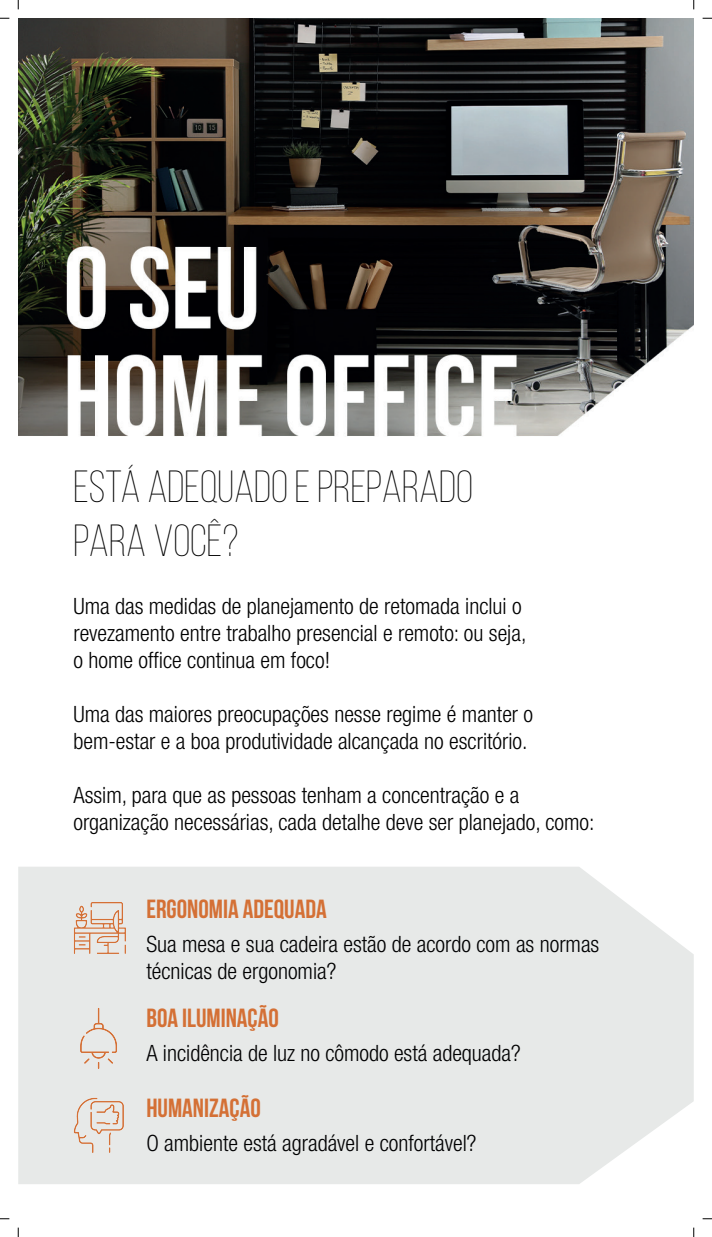
<style>
.page{position:relative;width:712px;height:1237px;background:#fff}
.page>*{position:absolute;margin:0;border:0;box-sizing:border-box;transform-origin:0 0}
.t1{font:300 45px/54px "Bebas Neue";color:#000001}
.t2{font:700 26.25px "Bebas Neue";color:#d47035}
.t3{font:300 condensed 22.5px/27px "Helvetica Neue LT Std";color:#000001}
</style>
<div class="page">
<img style="left:18px;top:18px;width:675px;height:419px">
<div style="left:18px;top:867px;width:675px;height:317px;background:#e7e9e8"></div>
<img style="left:81px;top:1007px;width:36px;height:61px">
<img style="left:73px;top:1097px;width:51px;height:55px">
<img style="left:73px;top:902px;width:52px;height:51px">
<h1 class="t1" style="left:73px;top:459px;width:401px">ESTÁ ADEQUADO E PREPARADO<br>PARA VOCÊ?</h1>
<p class="t3" style="left:73px;top:592px;width:454px">Uma das medidas de planejamento de retomada inclui o revezamento entre trabalho presencial e remoto: ou seja, o home office continua em foco!</p>
<p class="t3" style="left:73px;top:700px;width:461px">Uma das maiores preocupações nesse regime é manter o bem-estar e a boa produtividade alcançada no escritório.</p>
<p class="t3" style="left:73px;top:781px;width:522px">Assim, para que as pessoas tenham a concentração e a organização necessárias, cada detalhe deve ser planejado, como:</p>
<p class="t2" style="left:146px;top:894px;width:182px">ERGONOMIA ADEQUADA</p>
<p class="t3" style="left:146px;top:930px;width:454px">Sua mesa e sua cadeira estão de acordo com as normas técnicas de ergonomia?</p>
<p class="t2" style="left:146px;top:1003px;width:134px">BOA ILUMINAÇÃO</p>
<p class="t3" style="left:146px;top:1039px;width:376px">A incidência de luz no cômodo está adequada?</p>
<p class="t2" style="left:146px;top:1093px;width:116px">HUMANIZAÇÃO</p>
<p class="t3" style="left:146px;top:1129px;width:331px">O ambiente está agradável e confortável?</p>
</div>
